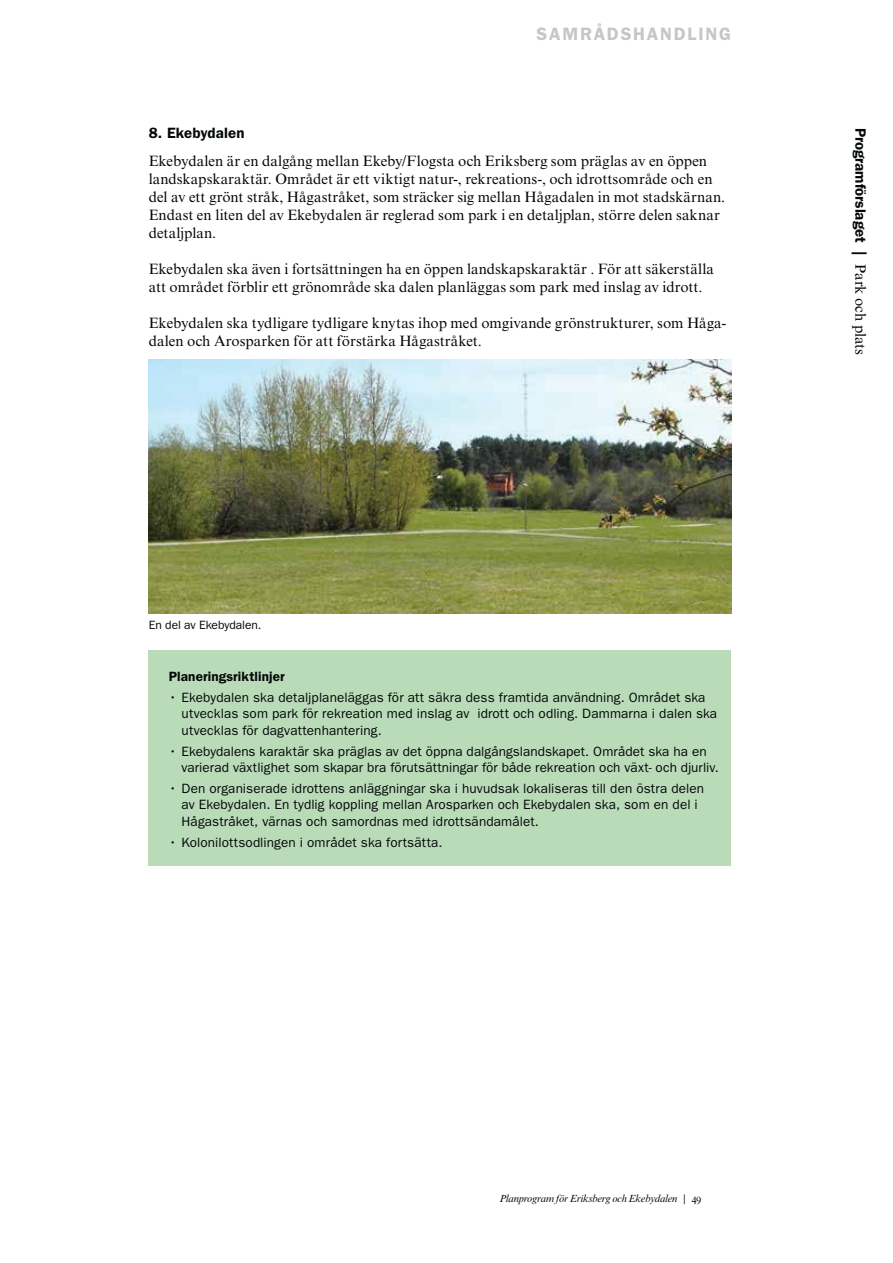
<style>
.page{position:relative;width:893px;height:1263px;background:#fff}
.page>*{position:absolute;margin:0;border:0;box-sizing:border-box;transform-origin:0 0}
.t1{font:600 18px "ITC Franklin Gothic Std";letter-spacing:.1em;color:#c7c6c5}
.t2{font:15px/18px "Times NRMT Std";color:#040809}
.t3{font:600 15px "ITC Franklin Gothic Std";color:#040809}
.t4{font:13.5px/16.5px "ITC Franklin Gothic Std";letter-spacing:.005em;color:#040809}
.t5{font:600 13.5px "ITC Franklin Gothic Std";letter-spacing:.005em;color:#040809}
.t6{font:12px "ITC Franklin Gothic Std";letter-spacing:-.005em;color:#040809}
.t7{font:italic 10.5px "Times NRMT Std";letter-spacing:-.02em;color:#040809}
.s1{font-family:"Times NRMT Std";font-weight:400}
.s2{font-style:normal}
</style>
<div class="page">
<div style="left:149px;top:651px;width:582px;height:49px;background:#badbb8"></div>
<div style="left:149px;top:671px;width:582px;height:83px;background:#badbb8"></div>
<div style="left:149px;top:725px;width:582px;height:66px;background:#badbb8"></div>
<div style="left:149px;top:762px;width:582px;height:83px;background:#badbb8"></div>
<div style="left:149px;top:816px;width:582px;height:50px;background:#badbb8"></div>
<img style="left:149px;top:359px;width:582px;height:255px">
<p class="t1" style="left:536px;top:27px;width:196px">SAMRÅDSHANDLING</p>
<p class="t3" style="left:149px;top:127px;width:97px">8. Ekebydalen</p>
<p class="t2" style="left:149px;top:153px;width:578px">Ekebydalen är en dalgång mellan Ekeby/Flogsta och Eriksberg som präglas av en öppen landskapskaraktär. Området är ett viktigt natur-, rekreations-, och idrottsområde och en del av ett grönt stråk, Hågastråket, som sträcker sig mellan Hågadalen in mot stadskärnan.<br>Endast en liten del av Ekebydalen är reglerad som park i en detaljplan, större delen saknar detaljplan.</p>
<p class="t2" style="left:149px;top:260px;width:567px">Ekebydalen ska även i fortsättningen ha en öppen landskapskaraktär . För att säkerställa att området förblir ett grönområde ska dalen planläggas som park med inslag av idrott.</p>
<p class="t2" style="left:149px;top:314px;width:579px">Ekebydalen ska tydligare tydligare knytas ihop med omgivande grönstrukturer, som Håga&shy;dalen och Arosparken för att förstärka Hågastråket.</p>
<p class="t6" style="left:149px;top:620px;width:114px">En del av Ekebydalen.</p>
<p class="t5" style="left:169px;top:671px;width:118px">Planeringsriktlinjer</p>
<p class="t4" style="left:181px;top:690px;width:537px;text-indent:-13px">• Ekebydalen ska detaljplaneläggas för att säkra dess framtida användning. Området ska utvecklas som park för rekreation med inslag av idrott och odling. Dammarna i dalen ska utvecklas för dagvattenhantering.</p>
<p class="t4" style="left:181px;top:744px;width:539px;text-indent:-13px">• Ekebydalens karaktär ska präglas av det öppna dalgångslandskapet. Området ska ha en varierad växtlighet som skapar bra förutsättningar för både rekreation och växt- och djurliv.</p>
<p class="t4" style="left:181px;top:781px;width:524px;text-indent:-13px">• Den organiserade idrottens anläggningar ska i huvudsak lokaliseras till den östra delen av Ekebydalen. En tydlig koppling mellan Arosparken och Ekebydalen ska, som en del i<br>Hågastråket, värnas och samordnas med idrottsändamålet.</p>
<p class="t4" style="left:169px;top:835px;width:275px">• Kolonilottsodlingen i området ska fortsätta.</p>
<p class="t3" style="left:866px;top:128px;width:229px;rotate:90deg">Programförslaget | <span class="s1">Park och plats</span></p>
<p class="t7" style="left:499px;top:1195px;width:203px">Planprogram för Eriksberg och Ekebydalen | <span class="s2">49</span></p>
</div>
